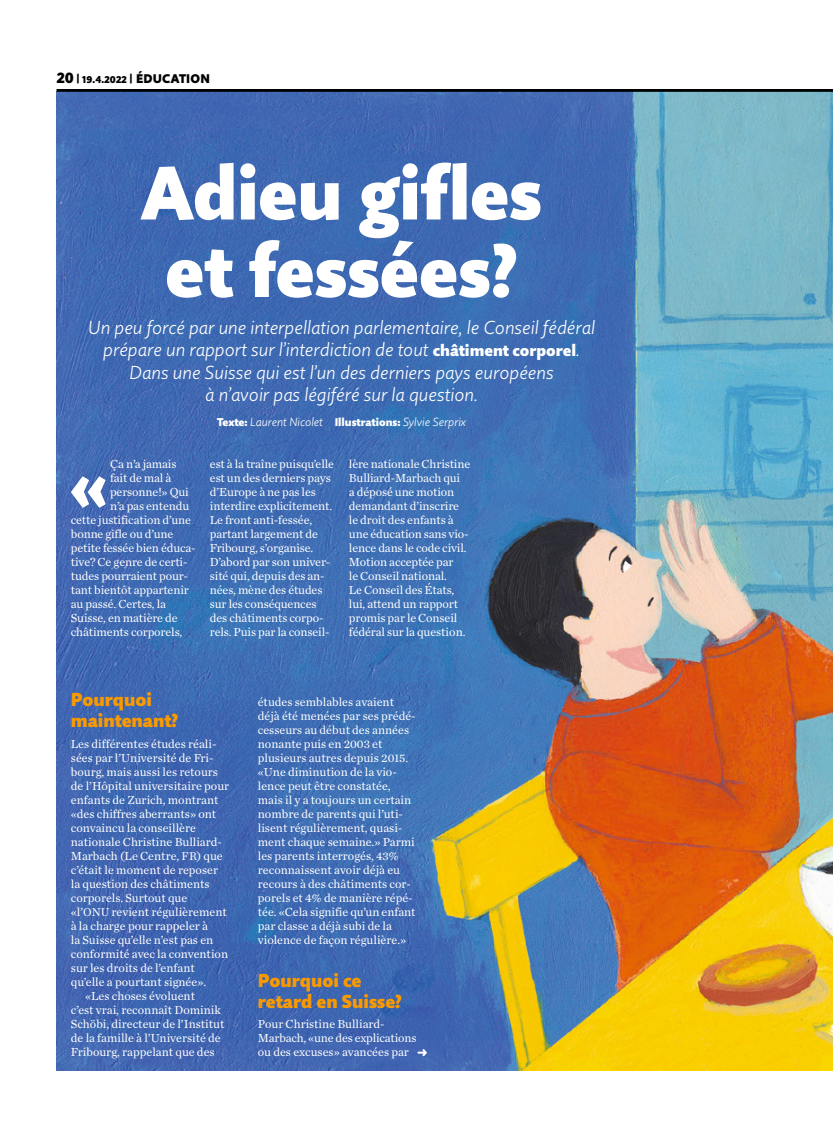
<style>
.page{position:relative;width:833px;height:1134px;background:#fff}
.page>*{position:absolute;margin:0;border:0;box-sizing:border-box;transform-origin:0 0}
._160_TI_60_QS_x04{font:900 75px/77.5px "Quire Sans Pro";letter-spacing:-.005em;color:#fff;text-align:center}
._210_LT_Initial_CT_x{font:900 71.38px "Quire Sans Pro";color:#fff}
._170_UT_15_QS_x06{font:italic 300 18.75px/22.5px "Quire Sans Pro";color:#fff;text-align:center}
._193_TI_12_mager_Rub{font:900 18.75px/21.2px "Quire Sans Pro";color:#fa9a00}
._300_Rubrik_Ausgabe{font:900 12.5px "Quire Sans Pro";letter-spacing:.015em;color:#000}
._210_LT_Initial_CT_x-2{font:12.25px/14px "Chronicle Text G1";letter-spacing:-.01em;color:#fff}
._211_LT_Einzug_CT_x0{font:12.25px/14px "Chronicle Text G1";color:#fff}
._212_LT_stumpf_CT_x0{font:12.25px/14px "Chronicle Text G1";color:#fff}
._180_AU_QS_x07{font:italic 300 11.75px "Quire Sans Pro";color:#fff}
._300_Rubrik_Ausgabe-2{font:900 10px "Quire Sans Pro";letter-spacing:.015em;color:#000}
.s1{font-size:15px}
.s2{font-size:10.75px}
.s3{font-weight:900;font-style:normal;font-size:16.25px}
.s4{font-weight:900;font-style:normal;font-size:11.25px}
.s5{font-size:11.75px}
</style>
<div class="page">
<img style="left:57px;top:92px;width:776px;height:978px">
<svg style="left:417px;top:1049px;width:10px;height:7px"></svg>
<hr style="left:57px;top:89px;width:776px;height:3px;background:#000">
<p class="_300_Rubrik_Ausgabe-2" style="left:57px;top:73px;width:77px"><span class="s1">20</span> <span class="s2">|</span> 19.4.2022 <span class="s2">|</span></p>
<p class="_300_Rubrik_Ausgabe" style="left:136px;top:71px;width:75px">ÉDUCATION</p>
<p class="_160_TI_60_QS_x04" style="left:141px;top:153px;width:402px">Adieu gifles et fessées?</p>
<p class="_170_UT_15_QS_x06" style="left:88px;top:316px;width:508px">Un peu forcé par une interpellation parlementaire, le Conseil fédéral prépare un rapport sur l’interdiction de tout <span class="s3">châtiment corporel</span>.<br>Dans une Suisse qui est l’un des derniers pays européens<br>à n’avoir pas légiféré sur la question.</p>
<p class="_180_AU_QS_x07" style="left:217px;top:414px;width:250px"><span class="s4">Texte:</span> Laurent Nicolet <span class="s4">Illustrations:</span> Sylvie Serprix</p>
<p class="_210_LT_Initial_CT_x-2" style="left:110px;top:456px;width:68px">Ça n’a jamais</p>
<p class="_210_LT_Initial_CT_x-2" style="left:110px;top:470px;width:63px">fait de mal à</p>
<p class="_210_LT_Initial_CT_x-2" style="left:110px;top:484px;width:80px">personne!» Qui</p>
<p class="_210_LT_Initial_CT_x-2" style="left:110px;top:498px;width:81px">n’a pas entendu</p>
<p class="_210_LT_Initial_CT_x-2" style="left:71px;top:512px;width:122px">cette justification d’une</p>
<p class="_210_LT_Initial_CT_x-2" style="left:71px;top:526px;width:104px">bonne gifle ou d’une</p>
<p class="_210_LT_Initial_CT_x-2" style="left:71px;top:540px;width:126px">petite fessée bien éduca-</p>
<p class="_210_LT_Initial_CT_x-2" style="left:71px;top:554px;width:118px">tive? Ce genre de certi-</p>
<p class="_210_LT_Initial_CT_x-2" style="left:71px;top:568px;width:119px">tudes pourraient pour-</p>
<p class="_210_LT_Initial_CT_x-2" style="left:71px;top:582px;width:119px">tant bientôt appartenir</p>
<p class="_210_LT_Initial_CT_x-2" style="left:71px;top:596px;width:97px">au passé. Certes, la</p>
<p class="_210_LT_Initial_CT_x-2" style="left:71px;top:610px;width:108px">Suisse, en matière de</p>
<p class="_210_LT_Initial_CT_x-2" style="left:71px;top:624px;width:113px">châtiments corporels,</p>
<p class="_210_LT_Initial_CT_x" style="left:70px;top:439px;width:38px">«</p>
<p class="_210_LT_Initial_CT_x-2" style="left:210px;top:456px;width:126px">est à la traîne puisqu’elle est un des derniers pays d’Europe à ne pas les interdire explicitement.<br>Le front anti-fessée, partant largement de<br>Fribourg, s’organise.<br>D’abord par son univer&shy;sité qui, depuis des an&shy;nées, mène des études sur les conséquences des châtiments corpo&shy;rels. Puis par la conseil-</p>
<p class="_210_LT_Initial_CT_x-2" style="left:349px;top:456px;width:123px">lère nationale Christine<br>Bulliard-Marbach qui<br>a déposé une motion demandant d’inscrire le droit des enfants à une éducation sans vio&shy;lence dans le code civil.<br>Motion acceptée par<br>le Conseil national.<br>Le Conseil des États, lui, attend un rapport promis par le Conseil fédéral sur la question.</p>
<p class="_193_TI_12_mager_Rub" style="left:71px;top:688px;width:109px">Pourquoi maintenant?</p>
<p class="_212_LT_stumpf_CT_x0" style="left:71px;top:736px;width:160px">Les différentes études réali&shy;sées par l’Université de Fri&shy;bourg, mais aussi les retours de l’Hôpital universitaire pour enfants de Zurich, montrant «des chiffres aberrants» ont convaincu la conseillère nationale Christine Bulliard-<br>Marbach (Le Centre, <span class="s5">FR</span>) que c’était le moment de reposer la question des châtiments corporels. Surtout que<br>«l’<span class="s5">ONU</span> revient régulièrement à la charge pour rappeler à<br>la Suisse qu’elle n’est pas en conformité avec la convention sur les droits de l’enfant qu’elle a pourtant signée».</p>
<p class="_211_LT_Einzug_CT_x0" style="left:71px;top:988px;width:155px;text-indent:14px">«Les choses évoluent<br>c’est vrai, reconnaît Dominik<br>Schöbi, directeur de l’Institut de la famille à l’Université de<br>Fribourg, rappelant que des</p>
<p class="_211_LT_Einzug_CT_x0" style="left:258px;top:694px;width:159px">études semblables avaient déjà été menées par ses prédé&shy;cesseurs au début des années nonante puis en <span class="s5">2003</span> et plusieurs autres depuis <span class="s5">2015</span>. «Une diminution de la vio&shy;lence peut être constatée, mais il y a toujours un certain nombre de parents qui l’uti&shy;lisent régulièrement, quasi&shy;ment chaque semaine.» Parmi les parents interrogés, <span class="s5">43</span>% reconnaissent avoir déjà eu recours à des châtiments cor&shy;porels et 4% de manière répé&shy;tée. «Cela signifie qu’un enfant par classe a déjà subi de la violence de façon régulière.»</p>
<p class="_193_TI_12_mager_Rub" style="left:258px;top:969px;width:146px">Pourquoi ce retard en Suisse?</p>
<p class="_212_LT_stumpf_CT_x0" style="left:258px;top:1016px;width:160px">Pour Christine Bulliard-<br>Marbach, «une des explications ou des excuses» avancées par</p>
</div>
